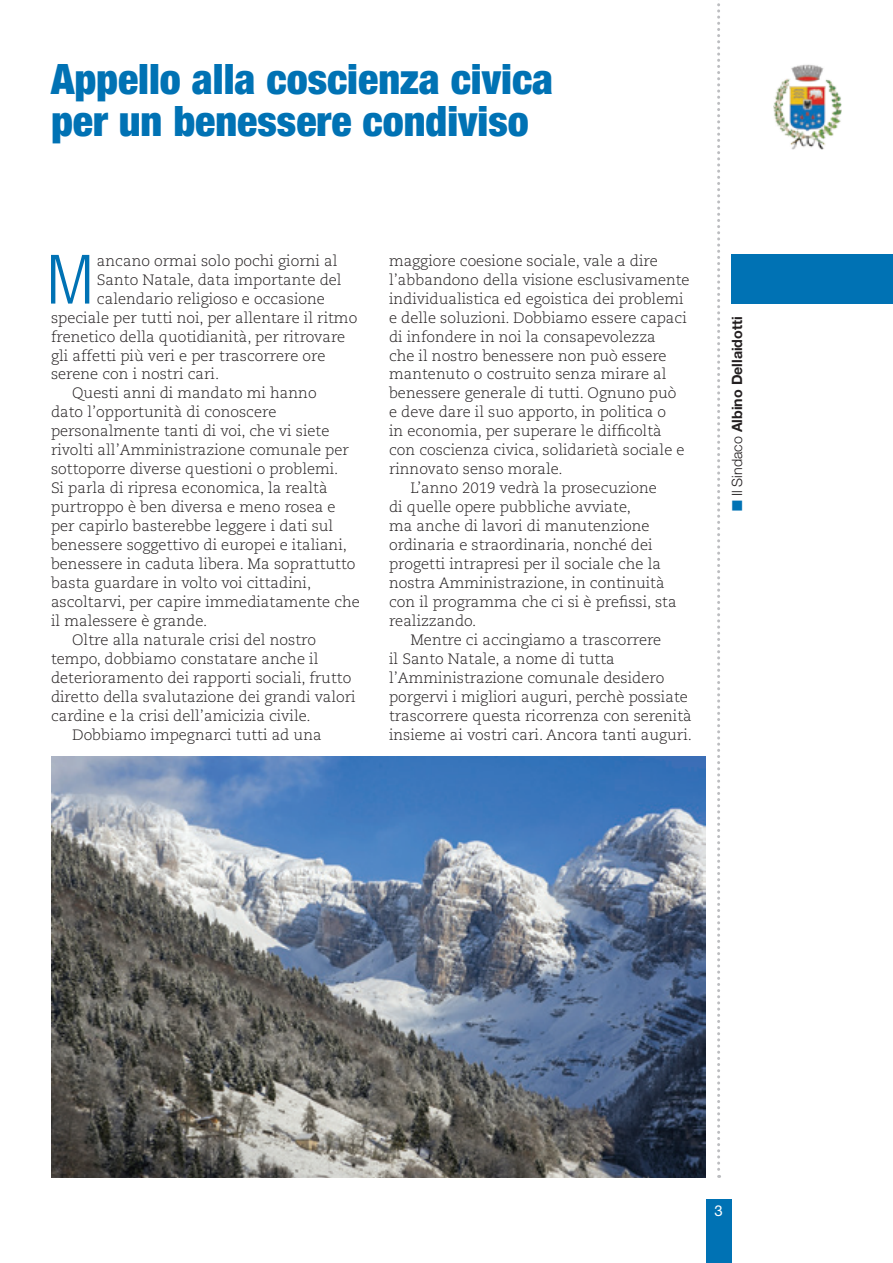
<style>
.page{position:relative;width:893px;height:1263px;background:#fff}
.page>*{position:absolute;margin:0;border:0;box-sizing:border-box;transform-origin:0 0}
.t1{font:300 condensed 68.1px "Helvetica Neue LT Std";color:#0072b4}
.t2{font:900 condensed 42px/42px "Helvetica Neue LT Std";color:#0072b4}
.t3{font:300 15px "Caecilia LT Std";color:#231f20}
.t4{font:15px "Helvetica Neue LT Std";color:#fff}
.t5{font:700 14.25px "Helvetica Neue LT Std";color:#231f20}
.s1{color:#0072b4}
.s2{font-weight:300}
</style>
<div class="page">
<div style="left:731px;top:254px;width:162px;height:50px;background:#0072b4"></div>
<img style="left:773px;top:64px;width:69px;height:86px">
<svg style="left:717px;top:3px;width:3px;height:1175px"></svg>
<div style="left:706px;top:1199px;width:25px;height:64px;background:#0072b4"></div>
<img style="left:51px;top:757px;width:655px;height:421px">
<h2 class="t2" style="left:51px;top:57px;width:504px">Appello alla coscienza civica per un benessere condiviso</h2>
<h1 class="t1" style="left:47px;top:240px;width:48px">M</h1>
<p class="t3" style="left:97px;top:252px;width:242px">ancano ormai solo pochi giorni al</p>
<p class="t3" style="left:97px;top:271px;width:246px">Santo Natale, data importante del</p>
<p class="t3" style="left:97px;top:290px;width:229px">calendario religioso e occasione</p>
<p class="t3" style="left:51px;top:309px;width:308px">speciale per tutti noi, per allentare il ritmo</p>
<p class="t3" style="left:51px;top:328px;width:296px">frenetico della quotidianità, per ritrovare</p>
<p class="t3" style="left:51px;top:347px;width:276px">gli affetti più veri e per trascorrere ore</p>
<p class="t3" style="left:51px;top:366px;width:170px">serene con i nostri cari.</p>
<p class="t3" style="left:72px;top:385px;width:246px">Questi anni di mandato mi hanno</p>
<p class="t3" style="left:51px;top:404px;width:227px">dato l’opportunità di conoscere</p>
<p class="t3" style="left:51px;top:423px;width:280px">personalmente tanti di voi, che vi siete</p>
<p class="t3" style="left:51px;top:442px;width:299px">rivolti all’Amministrazione comunale per</p>
<p class="t3" style="left:51px;top:461px;width:289px">sottoporre diverse questioni o problemi.</p>
<p class="t3" style="left:51px;top:480px;width:278px">Si parla di ripresa economica, la realtà</p>
<p class="t3" style="left:51px;top:499px;width:286px">purtroppo è ben diversa e meno rosea e</p>
<p class="t3" style="left:51px;top:518px;width:284px">per capirlo basterebbe leggere i dati sul</p>
<p class="t3" style="left:51px;top:537px;width:297px">benessere soggettivo di europei e italiani,</p>
<p class="t3" style="left:51px;top:556px;width:306px">benessere in caduta libera. Ma soprattutto</p>
<p class="t3" style="left:51px;top:575px;width:262px">basta guardare in volto voi cittadini,</p>
<p class="t3" style="left:51px;top:594px;width:310px">ascoltarvi, per capire immediatamente che</p>
<p class="t3" style="left:51px;top:612px;width:158px">il malessere è grande.</p>
<p class="t3" style="left:72px;top:631px;width:245px">Oltre alla naturale crisi del nostro</p>
<p class="t3" style="left:51px;top:650px;width:269px">tempo, dobbiamo constatare anche il</p>
<p class="t3" style="left:51px;top:669px;width:302px">deterioramento dei rapporti sociali, frutto</p>
<p class="t3" style="left:51px;top:688px;width:306px">diretto della svalutazione dei grandi valori</p>
<p class="t3" style="left:51px;top:707px;width:261px">cardine e la crisi dell’amicizia civile.</p>
<p class="t3" style="left:72px;top:726px;width:251px">Dobbiamo impegnarci tutti ad una</p>
<p class="t3" style="left:389px;top:252px;width:270px">maggiore coesione sociale, vale a dire</p>
<p class="t3" style="left:389px;top:271px;width:302px">l’abbandono della visione esclusivamente</p>
<p class="t3" style="left:389px;top:290px;width:296px">individualistica ed egoistica dei problemi</p>
<p class="t3" style="left:389px;top:309px;width:299px">e delle soluzioni. Dobbiamo essere capaci</p>
<p class="t3" style="left:389px;top:328px;width:268px">di infondere in noi la consapevolezza</p>
<p class="t3" style="left:389px;top:347px;width:279px">che il nostro benessere non può essere</p>
<p class="t3" style="left:389px;top:366px;width:279px">mantenuto o costruito senza mirare al</p>
<p class="t3" style="left:389px;top:385px;width:289px">benessere generale di tutti. Ognuno può</p>
<p class="t3" style="left:389px;top:404px;width:279px">e deve dare il suo apporto, in politica o</p>
<p class="t3" style="left:389px;top:423px;width:274px">in economia, per superare le difficoltà</p>
<p class="t3" style="left:389px;top:442px;width:297px">con coscienza civica, solidarietà sociale e</p>
<p class="t3" style="left:389px;top:461px;width:175px">rinnovato senso morale.</p>
<p class="t3" style="left:410px;top:480px;width:248px">L’anno 2019 vedrà la prosecuzione</p>
<p class="t3" style="left:389px;top:499px;width:243px">di quelle opere pubbliche avviate,</p>
<p class="t3" style="left:389px;top:518px;width:262px">ma anche di lavori di manutenzione</p>
<p class="t3" style="left:389px;top:537px;width:265px">ordinaria e straordinaria, nonché dei</p>
<p class="t3" style="left:389px;top:556px;width:273px">progetti intrapresi per il sociale che la</p>
<p class="t3" style="left:389px;top:575px;width:277px">nostra Amministrazione, in continuità</p>
<p class="t3" style="left:389px;top:594px;width:289px">con il programma che ci si è prefissi, sta</p>
<p class="t3" style="left:389px;top:612px;width:89px">realizzando.</p>
<p class="t3" style="left:410px;top:631px;width:253px">Mentre ci accingiamo a trascorrere</p>
<p class="t3" style="left:389px;top:650px;width:227px">il Santo Natale, a nome di tutta</p>
<p class="t3" style="left:389px;top:669px;width:277px">l’Amministrazione comunale desidero</p>
<p class="t3" style="left:389px;top:688px;width:300px">porgervi i migliori auguri, perchè possiate</p>
<p class="t3" style="left:389px;top:707px;width:304px">trascorrere questa ricorrenza con serenità</p>
<p class="t3" style="left:389px;top:726px;width:304px">insieme ai vostri cari. Ancora tanti auguri.</p>
<p class="t5" style="left:728px;top:511px;width:196px;rotate:-90deg"><span class="s1">■</span> <span class="s2">Il Sindaco</span> Albino Dellaidotti</p>
<p class="t4" style="left:714px;top:1202px;width:10px">3</p>
</div>
